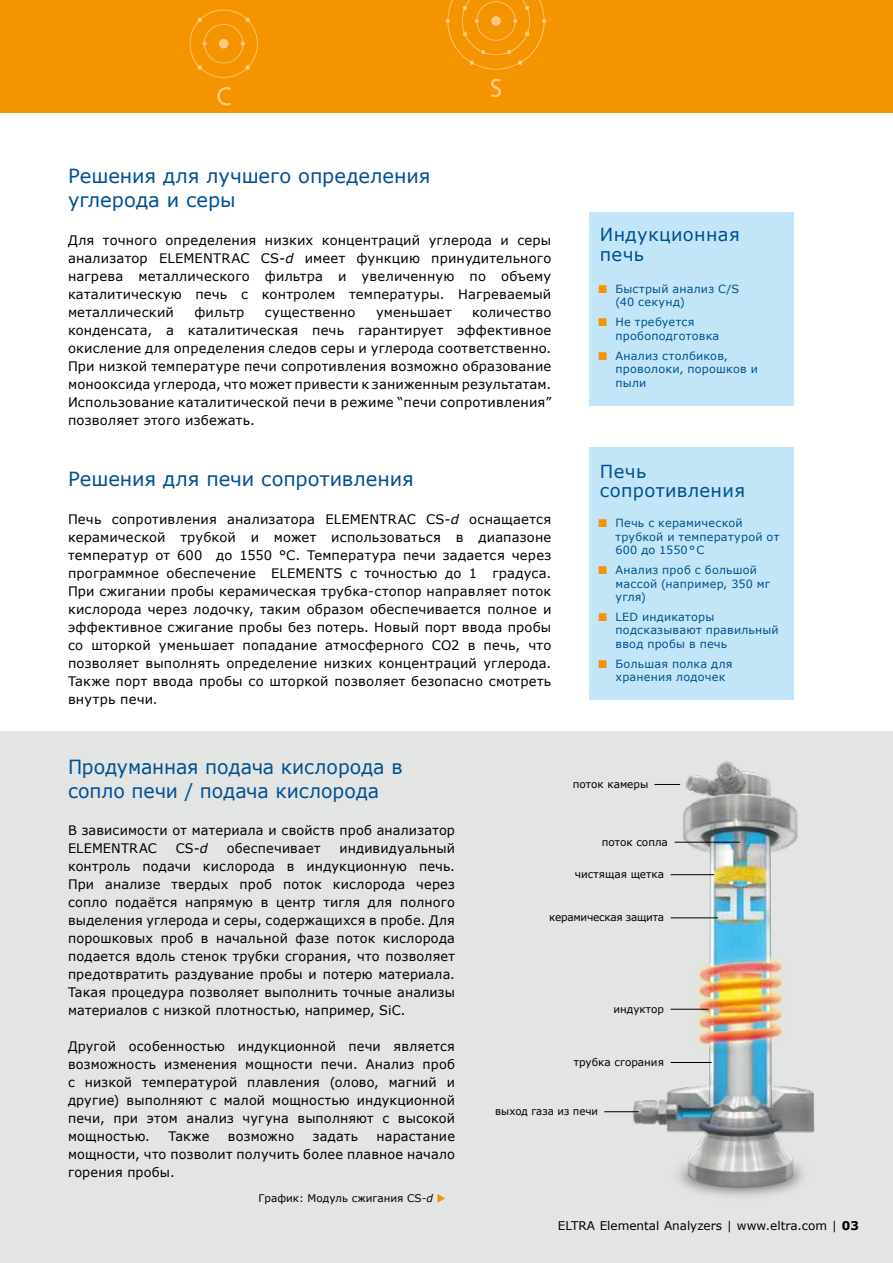
<style>
.page{position:relative;width:893px;height:1263px;background:#fff}
.page>*{position:absolute;margin:0;border:0;box-sizing:border-box;transform-origin:0 0}
.t1{font:19.5px/24px "Verdana";letter-spacing:-.005em;color:#005091}
.t2{font:18px/19.5px "Verdana";letter-spacing:.02em;color:#005091}
.t3{font:13.2px/18px "Verdana";letter-spacing:.01em;color:#000;text-align:justify}
.t4{font:12px "Verdana";color:#000}
.t5{font:11.25px/13.5px "Verdana";letter-spacing:.02em;color:#005091}
.t6{font:10.5px "Verdana";color:#000}
.t7{font:10.5px "Verdana";letter-spacing:-.025em;color:#000}
.s1{font-style:italic}
.s2{color:#f39400}
.s3{font-weight:700}
</style>
<div class="page">
<div style="left:0;top:731px;width:893px;height:532px;background:#e3e4e4"></div>
<div style="left:0;top:0;width:893px;height:112px;background:#f39400"></div>
<svg style="left:189px;top:10px;width:69px;height:68px"></svg>
<svg style="left:219px;top:39px;width:10px;height:10px"></svg>
<svg style="left:217px;top:87px;width:14px;height:18px"></svg>
<svg style="left:446px;top:0;width:100px;height:70px"></svg>
<svg style="left:491px;top:16px;width:10px;height:10px"></svg>
<svg style="left:491px;top:79px;width:10px;height:18px"></svg>
<div style="left:590px;top:213px;width:204px;height:193px;background:#c2e6f7"></div>
<div style="left:590px;top:448px;width:204px;height:252px;background:#c2e6f7"></div>
<img style="left:604px;top:761px;width:211px;height:435px">
<svg style="left:654px;top:784px;width:26px;height:1px"></svg>
<hr style="left:671px;top:874px;width:43px;height:1px;background:#000">
<hr style="left:671px;top:917px;width:47px;height:1px;background:#000">
<hr style="left:671px;top:1009px;width:37px;height:1px;background:#000">
<hr style="left:671px;top:1062px;width:41px;height:1px;background:#000">
<hr style="left:604px;top:1111px;width:35px;height:1px;background:#000">
<hr style="left:674px;top:842px;width:66px;height:1px;background:#000">
<h1 class="t1" style="left:68px;top:164px;width:364px">Решения для лучшего определения углерода и серы</h1>
<p class="t3" style="left:68px;top:231px;width:485px">Для точного определения низких концентраций углерода и серы анализатор ELEMENTRAC CS<span class="s1">-d</span> имеет функцию принудительного нагрева металлического фильтра и увеличенную по объему каталитическую печь с контролем температуры. Нагреваемый металлический</p>
<p class="t3" style="left:194px;top:303px;width:51px">фильтр</p>
<p class="t3" style="left:265px;top:303px;width:92px">существенно</p>
<p class="t3" style="left:376px;top:303px;width:77px">уменьшает</p>
<p class="t3" style="left:68px;top:303px;width:485px;text-indent:404px">количество конденсата, а каталитическая печь гарантирует эффективное окисление для определения следов серы и углерода соответственно.<br>При низкой температуре печи сопротивления возможно образование монооксида углерода, что может привести к заниженным результатам.<br>Использование каталитической печи в режиме “печи сопротивления” позволяет этого избежать.</p>
<h1 class="t1" style="left:68px;top:467px;width:347px">Решения для печи сопротивления</h1>
<p class="t3" style="left:68px;top:510px;width:485px">Печь сопротивления анализатора ELEMENTRAC CS<span class="s1">-d</span> оснащается керамической трубкой и может использоваться в диапазоне температур от 600 до 1550 °С. Температура печи задается через программное обеспечение ELEMENTS с точностью до 1 градуса.<br>При сжигании пробы керамическая трубка-стопор направляет поток кислорода через лодочку, таким образом обеспечивается полное и эффективное сжигание пробы без потерь. Новый порт ввода пробы со шторкой уменьшает попадание атмосферного CO2 в печь, что позволяет выполнять определение низких концентраций углерода.<br>Также порт ввода пробы со шторкой позволяет безопасно смотреть внутрь печи.</p>
<h2 class="t2" style="left:600px;top:225px;width:142px">Индукционная печь</h2>
<p class="t5" style="left:615px;top:282px;width:125px;text-indent:-17px"><span class="s2">■</span> Быстрый анализ C/S (40 секунд)</p>
<p class="t5" style="left:615px;top:315px;width:105px;text-indent:-17px"><span class="s2">■</span> Не требуется пробоподготовка</p>
<p class="t5" style="left:615px;top:349px;width:144px;text-indent:-17px"><span class="s2">■</span> Анализ столбиков, проволоки, порошков и пыли</p>
<h2 class="t2" style="left:600px;top:461px;width:147px">Печь сопротивления</h2>
<p class="t5" style="left:615px;top:516px;width:165px;text-indent:-17px"><span class="s2">■</span> Печь с керамической трубкой и температурой от<br>600 до 1550°С</p>
<p class="t5" style="left:615px;top:563px;width:156px;text-indent:-17px"><span class="s2">■</span> Анализ проб с большой массой (например, 350 мг угля)</p>
<p class="t5" style="left:615px;top:610px;width:165px;text-indent:-17px"><span class="s2">■</span> LED индикаторы подсказывают правильный ввод пробы в печь</p>
<p class="t5" style="left:615px;top:657px;width:119px;text-indent:-17px"><span class="s2">■</span> Большая полка для хранения лодочек</p>
<h1 class="t1" style="left:68px;top:755px;width:336px">Продуманная подача кислорода в сопло печи / подача кислорода</h1>
<p class="t3" style="left:68px;top:821px;width:388px">В зависимости от материала и свойств проб анализатор<br>ELEMENTRAC</p>
<p class="t3" style="left:176px;top:839px;width:34px">CS<span class="s1">-d</span></p>
<p class="t3" style="left:227px;top:839px;width:95px">обеспечивает</p>
<p class="t3" style="left:68px;top:839px;width:388px;text-indent:271px">индивидуальный контроль подачи кислорода в индукционную печь.<br>При анализе твердых проб поток кислорода через сопло подаётся напрямую в центр тигля для полного выделения углерода и серы, содержащихся в пробе. Для порошковых проб в начальной фазе поток кислорода подается вдоль стенок трубки сгорания, что позволяет предотвратить раздувание пробы и потерю материала.<br>Такая процедура позволяет выполнить точные анализы материалов с низкой плотностью, например, SiC.</p>
<p class="t3" style="left:68px;top:1037px;width:388px">Другой особенностью индукционной печи является возможность изменения мощности печи. Анализ проб с низкой температурой плавления (олово, магний и другие) выполняют с малой мощностью индукционной печи, при этом анализ чугуна выполняют с высокой мощностью.</p>
<p class="t3" style="left:168px;top:1127px;width:42px">Также</p>
<p class="t3" style="left:228px;top:1127px;width:68px">возможно</p>
<p class="t3" style="left:313px;top:1127px;width:47px">задать</p>
<p class="t3" style="left:68px;top:1127px;width:388px;text-indent:309px">нарастание мощности, что позволит получить более плавное начало горения пробы.</p>
<p class="t6" style="left:259px;top:1191px;width:189px">График: Модуль сжигания CS-<span class="s1">d</span> <span class="s2">◆</span></p>
<p class="t6" style="left:573px;top:777px;width:77px">поток камеры</p>
<p class="t6" style="left:602px;top:835px;width:68px">поток сопла</p>
<p class="t6" style="left:575px;top:867px;width:91px">чистящая щетка</p>
<p class="t7" style="left:549px;top:910px;width:116px">керамическая защита</p>
<p class="t6" style="left:613px;top:1002px;width:52px">индуктор</p>
<p class="t6" style="left:574px;top:1055px;width:92px">трубка сгорания</p>
<p class="t6" style="left:495px;top:1104px;width:104px">выход газа из печи</p>
<p class="t4" style="left:558px;top:1217px;width:303px">ELTRA Elemental Analyzers | www.eltra.com | <span class="s3">03</span></p>
</div>
